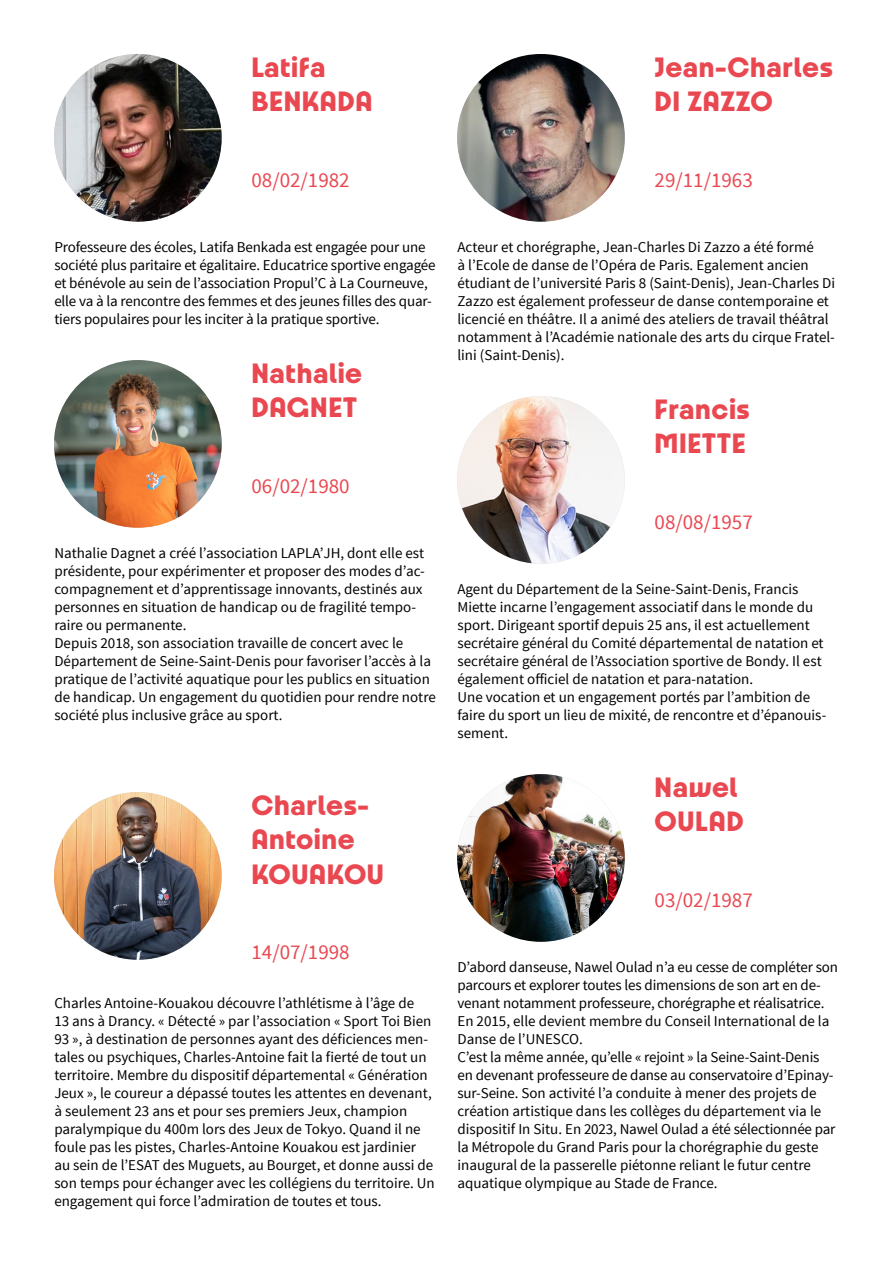
<style>
.page{position:relative;width:893px;height:1263px;background:#fff}
.page>*{position:absolute;margin:0;border:0;box-sizing:border-box;transform-origin:0 0}
.t1{font:700 30px/34.5px "Paris 2024";letter-spacing:.02em;color:#e94851}
.t2{font:21px "Source Sans Pro";color:#e94851}
.t3{font:15px/18px "Source Sans Pro";color:#000}
</style>
<div class="page">
<img style="left:54px;top:54px;width:168px;height:168px;border-radius:84px">
<img style="left:457px;top:54px;width:168px;height:168px;border-radius:84px">
<img style="left:457px;top:396px;width:168px;height:168px;border-radius:84px">
<img style="left:457px;top:774px;width:168px;height:168px;border-radius:84px">
<img style="left:54px;top:360px;width:168px;height:168px;border-radius:84px">
<img style="left:54px;top:792px;width:168px;height:168px;border-radius:84px">
<h1 class="t1" style="left:251px;top:49px;width:122px">Latifa<br>BENKADA</h1>
<h1 class="t1" style="left:655px;top:49px;width:180px">Jean-Charles<br>DI ZAZZO</h1>
<h2 class="t2" style="left:251px;top:167px;width:100px">08/02/1982</h2>
<p class="t3" style="left:54px;top:238px;width:383px">Professeure des écoles, Latifa Benkada est engagée pour une société plus paritaire et égalitaire. Educatrice sportive engagée et bénévole au sein de l’association Propul’C à La Courneuve, elle va à la rencontre des femmes et des jeunes filles des quar&shy;tiers populaires pour les inciter à la pratique sportive.</p>
<h1 class="t1" style="left:251px;top:355px;width:112px">Nathalie<br>DAGNET</h1>
<h2 class="t2" style="left:251px;top:473px;width:100px">06/02/1980</h2>
<p class="t3" style="left:54px;top:544px;width:383px">Nathalie Dagnet a créé l’association LAPLA’JH, dont elle est présidente, pour expérimenter et proposer des modes d’ac&shy;compagnement et d’apprentissage innovants, destinés aux personnes en situation de handicap ou de fragilité tempo&shy;raire ou permanente.<br>Depuis 2018, son association travaille de concert avec le Département de Seine-Saint-Denis pour favoriser l’accès à la pratique de l’activité aquatique pour les publics en situation de handicap. Un engagement du quotidien pour rendre notre société plus inclusive grâce au sport.</p>
<h1 class="t1" style="left:251px;top:787px;width:134px">Charles-<br>Antoine<br>KOUAKOU</h1>
<h2 class="t2" style="left:251px;top:939px;width:100px">14/07/1998</h2>
<p class="t3" style="left:54px;top:994px;width:382px">Charles Antoine-Kouakou découvre l’athlétisme à l’âge de<br>13 ans à Drancy. « Détecté » par l’association « Sport Toi Bien 93 », à destination de personnes ayant des déficiences men&shy;tales ou psychiques, Charles-Antoine fait la fierté de tout un territoire. Membre du dispositif départemental « Génération Jeux », le coureur a dépassé toutes les attentes en devenant, à seulement 23 ans et pour ses premiers Jeux, champion paralympique du 400m lors des Jeux de Tokyo. Quand il ne foule pas les pistes, Charles-Antoine Kouakou est jardinier au sein de l’ESAT des Muguets, au Bourget, et donne aussi de son temps pour échanger avec les collégiens du territoire. Un engagement qui force l’admiration de toutes et tous.</p>
<h2 class="t2" style="left:655px;top:167px;width:100px">29/11/1963</h2>
<p class="t3" style="left:457px;top:238px;width:379px">Acteur et chorégraphe, Jean-Charles Di Zazzo a été formé<br>à l’Ecole de danse de l’Opéra de Paris. Egalement ancien étudiant de l’université Paris 8 (Saint-Denis), Jean-Charles Di Zazzo est également professeur de danse contemporaine et licencié en théâtre. Il a animé des ateliers de travail théâtral notamment à l’Académie nationale des arts du cirque Fratel&shy;lini (Saint-Denis).</p>
<h1 class="t1" style="left:655px;top:391px;width:97px">Francis<br>MIETTE</h1>
<h2 class="t2" style="left:655px;top:509px;width:100px">08/08/1957</h2>
<p class="t3" style="left:457px;top:580px;width:370px">Agent du Département de la Seine-Saint-Denis, Francis Miette incarne l’engagement associatif dans le monde du sport. Dirigeant sportif depuis 25 ans, il est actuellement secrétaire général du Comité départemental de natation et secrétaire général de l’Association sportive de Bondy. Il est également officiel de natation et para-natation.<br>Une vocation et un engagement portés par l’ambition de faire du sport un lieu de mixité, de rencontre et d’épanouis&shy;sement.</p>
<h1 class="t1" style="left:655px;top:769px;width:91px">Nawel<br>OULAD</h1>
<h2 class="t2" style="left:655px;top:887px;width:100px">03/02/1987</h2>
<p class="t3" style="left:457px;top:958px;width:382px">D’abord danseuse, Nawel Oulad n’a eu cesse de compléter son parcours et explorer toutes les dimensions de son art en de&shy;venant notamment professeure, chorégraphe et réalisatrice.<br>En 2015, elle devient membre du Conseil International de la Danse de l’UNESCO.<br>C’est la même année, qu’elle « rejoint » la Seine-Saint-Denis en devenant professeure de danse au conservatoire d’Epinay&shy;sur-Seine. Son activité l’a conduite à mener des projets de création artistique dans les collèges du département via le dispositif In Situ. En 2023, Nawel Oulad a été sélectionnée par la Métropole du Grand Paris pour la chorégraphie du geste inaugural de la passerelle piétonne reliant le futur centre aquatique olympique au Stade de France.</p>
</div>
